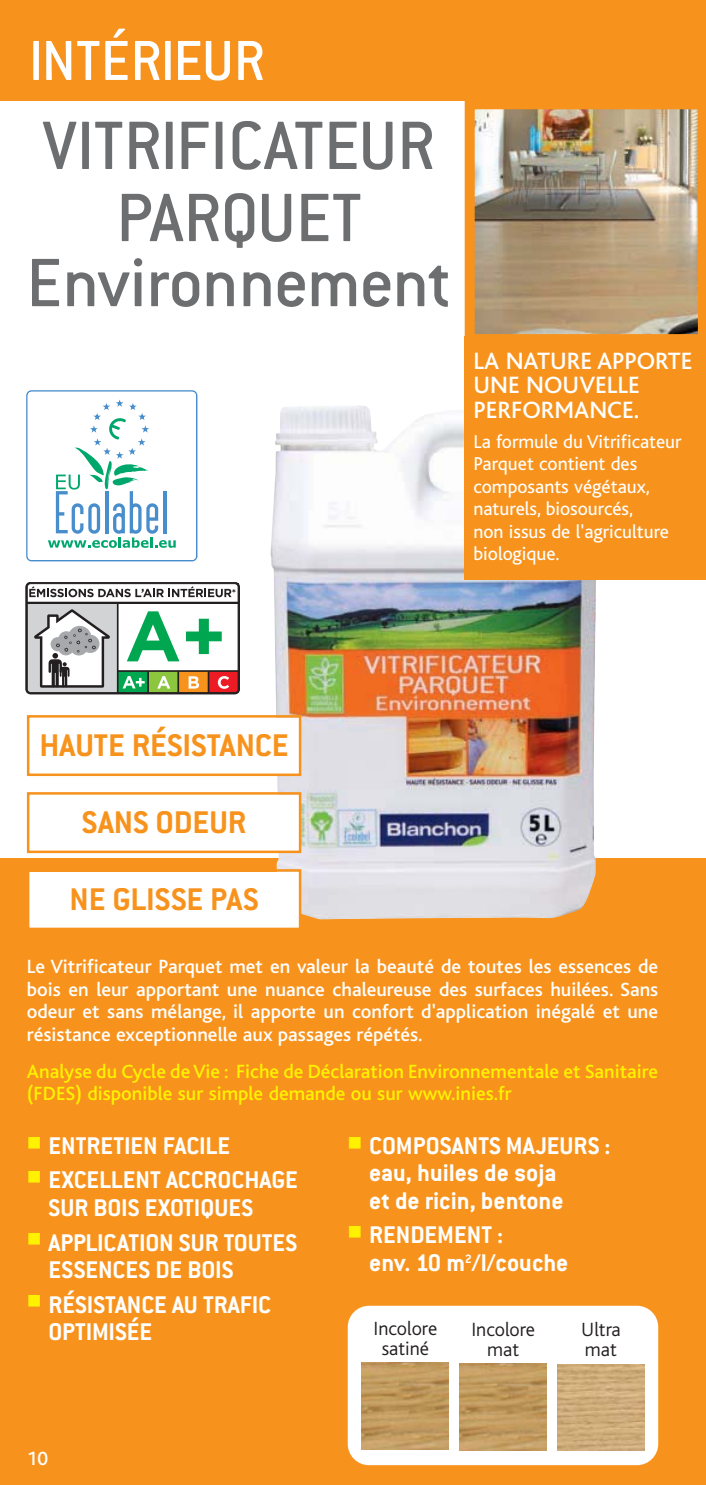
<style>
.page{position:relative;width:706px;height:1485px;background:#fff}
.page>*{position:absolute;margin:0;border:0;box-sizing:border-box;transform-origin:0 0}
.t1{font:500 75px/72px "Conduit ITC";letter-spacing:-.01em;color:#6d6e70;text-align:center}
.t2{font:500 61.75px "Conduit ITC";letter-spacing:-.01em;color:#fff}
.t3{font:700 34.5px "Conduit ITC";color:#f7931d}
.t4{font:700 26.5px/34.5px "Conduit ITC";color:#fff}
.t5{font:500 24.75px/24.8px "Bliss";color:#fff}
.t6{font:500 20px/22.5px "Bliss";color:#fff;text-align:justify}
.t7{font:500 20px/22.5px "Bliss";color:#fff200}
.t8{font:300 20px/20px "Bliss";color:#231f20;text-align:center}
.t9{font:19.5px/22.5px "Bliss";color:#fff}
</style>
<div class="page">
<div style="left:0;top:857px;width:705px;height:627px;background:#f7931d"></div>
<div style="left:0;top:0;width:705px;height:100px;background:#f7931d"></div>
<img style="left:270px;top:406px;width:328px;height:513px">
<div style="left:29px;top:794px;width:270px;height:56px;background:#fff"></div>
<div style="left:27px;top:792px;width:274px;height:61px;border:2px solid #f7931d"></div>
<div style="left:29px;top:871px;width:270px;height:56px;background:#fff"></div>
<div style="left:27px;top:869px;width:274px;height:61px;border:2px solid #f7931d"></div>
<div style="left:29px;top:717px;width:270px;height:56px;background:#fff"></div>
<div style="left:27px;top:715px;width:274px;height:61px;border:2px solid #f7931d"></div>
<div style="left:464px;top:336px;width:241px;height:243px;background:#f7931d"></div>
<img style="left:464px;top:100px;width:241px;height:236px">
<div style="left:347px;top:1305px;width:311px;height:159px;background:#fff;border-radius:21px"></div>
<img style="left:459px;top:1363px;width:87px;height:87px">
<img style="left:362px;top:1362px;width:86px;height:87px">
<img style="left:557px;top:1364px;width:87px;height:86px">
<svg style="left:26px;top:390px;width:172px;height:172px"></svg>
<hr style="left:163px;top:491px;width:3px;height:42px;background:#498ecc">
<svg style="left:26px;top:582px;width:213px;height:112px"></svg>
<hr style="left:117px;top:602px;width:1px;height:91px;background:#231f20">
<hr style="left:27px;top:601px;width:211px;height:2px;background:#231f20">
<hr style="left:147px;top:671px;width:2px;height:22px;background:#231f20">
<hr style="left:177px;top:671px;width:2px;height:22px;background:#231f20">
<hr style="left:207px;top:671px;width:2px;height:22px;background:#231f20">
<hr style="left:118px;top:670px;width:120px;height:1px;background:#231f20">
<h2 class="t2" style="left:29px;top:39px;width:238px">INTÉRIEUR</h2>
<h1 class="t1" style="left:43px;top:117px;width:394px">VITRIFICATEUR<br>PARQUET</h1>
<h1 class="t1" style="left:26px;top:254px;width:426px">Environnement</h1>
<p class="t5" style="left:473px;top:350px;width:220px">LA NATURE APPORTE<br>UNE NOUVELLE<br>PERFORMANCE.</p>
<p class="t9" style="left:473px;top:432px;width:210px">La formule du Vitrificateur<br>Parquet contient des composants végétaux, naturels, biosourcés,<br>non issus de l'agriculture biologique.</p>
<h3 class="t3" style="left:40px;top:733px;width:250px">HAUTE RÉSISTANCE</h3>
<h3 class="t3" style="left:82px;top:810px;width:166px">SANS ODEUR</h3>
<h3 class="t3" style="left:70px;top:887px;width:190px">NE GLISSE PAS</h3>
<p class="t6" style="left:27px;top:957px;width:632px">Le Vitrificateur Parquet met en valeur la beauté de toutes les essences de bois en leur apportant une nuance chaleureuse des surfaces huilées. Sans odeur et sans mélange, il apporte un confort d'application inégalé et une résistance exceptionnelle aux passages répétés.</p>
<p class="t7" style="left:27px;top:1061px;width:632px">Analyse du Cycle de Vie : Fiche de Déclaration Environnementale et Sanitaire (FDES) disponible sur simple demande ou sur www.inies.fr</p>
<h3 class="t4" style="left:48px;top:1130px;width:251px">ENTRETIEN FACILE<br>EXCELLENT ACCROCHAGE</h3>
<h3 class="t4" style="left:48px;top:1192px;width:250px">SUR BOIS EXOTIQUES<br>APPLICATION SUR TOUTES</h3>
<h3 class="t4" style="left:48px;top:1254px;width:224px">ESSENCES DE BOIS<br>RÉSISTANCE AU TRAFIC</h3>
<h3 class="t4" style="left:48px;top:1316px;width:105px">OPTIMISÉE</h3>
<p class="t6" style="left:27px;top:1449px;width:23px">10</p>
<h3 class="t4" style="left:369px;top:1134px;width:243px;line-height:27.5px">COMPOSANTS MAJEURS : eau, huiles de soja<br>et de ricin, bentone</h3>
<h3 class="t4" style="left:369px;top:1223px;width:201px;line-height:27.5px">RENDEMENT :<br>env. 10 m<sup>2</sup>/l/couche</h3>
<p class="t8" style="left:373px;top:1319px;width:65px">Incolore satiné</p>
<p class="t8" style="left:471px;top:1320px;width:65px">Incolore mat</p>
<p class="t8" style="left:581px;top:1320px;width:41px;text-align:left">Ultra mat</p>
</div>
